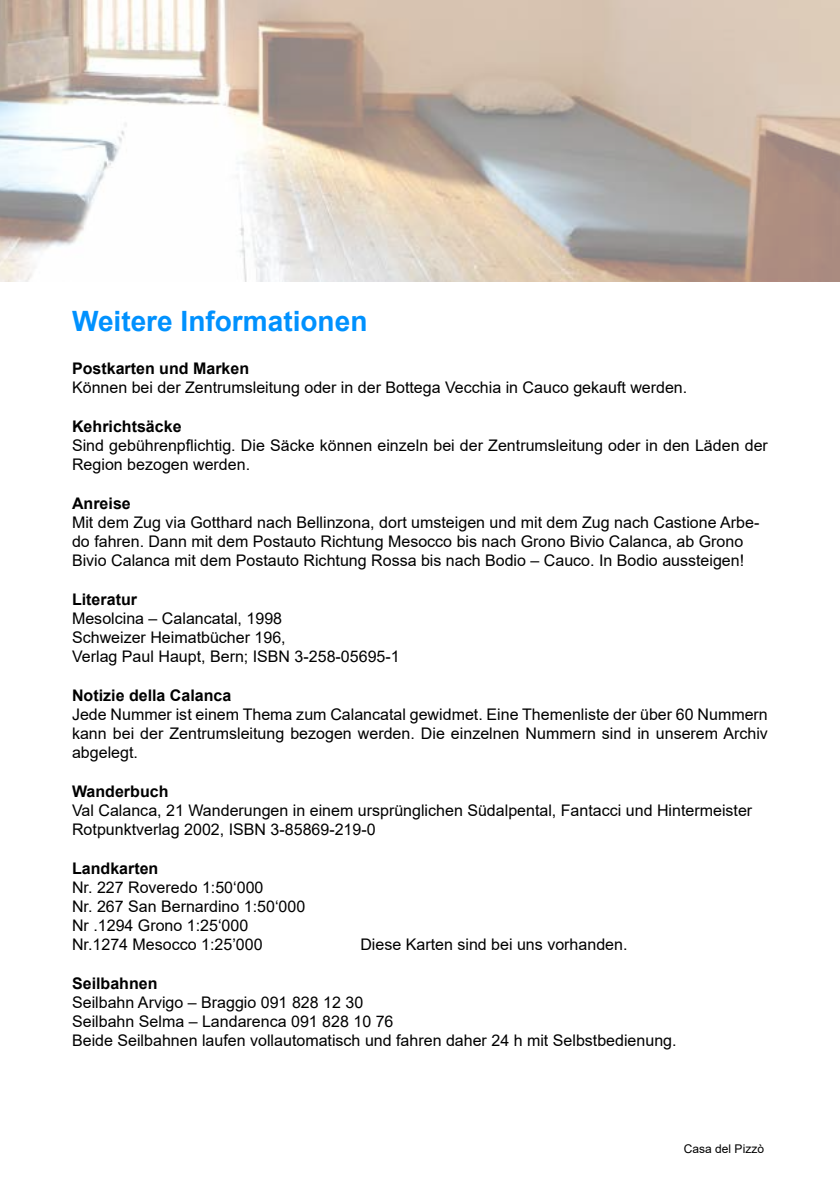
<style>
.page{position:relative;width:840px;height:1191px;background:#fff}
.page>*{position:absolute;margin:0;border:0;box-sizing:border-box;transform-origin:0 0}
.t1{font:700 28px "Arial";color:#0091fe}
.t2{font:16px/19.2px "Arial";color:#000}
.t3{font:700 16px "Arial";color:#000}
.t4{font:12px "Arial";color:#000}
</style>
<div class="page">
<img style="left:0;top:0;width:839px;height:282px">
<h1 class="t1" style="left:72px;top:301px;width:297px">Weitere Informationen</h1>
<p class="t3" style="left:72px;top:357px;width:178px">Postkarten und Marken</p>
<p class="t2" style="left:72px;top:378px;width:616px">Können bei der Zentrumsleitung oder in der Bottega Vecchia in Cauco gekauft werden.</p>
<p class="t3" style="left:72px;top:415px;width:111px">Kehrichtsäcke</p>
<p class="t2" style="left:72px;top:435px;width:697px">Sind gebührenpflichtig. Die Säcke können einzeln bei der Zentrumsleitung oder in den Läden der<br>Region bezogen werden.</p>
<p class="t3" style="left:72px;top:491px;width:60px">Anreise</p>
<p class="t2" style="left:72px;top:512px;width:688px">Mit dem Zug via Gotthard nach Bellinzona, dort umsteigen und mit dem Zug nach Castione Arbe&shy;do fahren. Dann mit dem Postauto Richtung Mesocco bis nach Grono Bivio Calanca, ab Grono<br>Bivio Calanca mit dem Postauto Richtung Rossa bis nach Bodio – Cauco. In Bodio aussteigen!</p>
<p class="t3" style="left:72px;top:587px;width:66px">Literatur</p>
<p class="t2" style="left:72px;top:608px;width:329px">Mesolcina – Calancatal, 1998<br>Schweizer Heimatbücher 196,<br>Verlag Paul Haupt, Bern; ISBN 3-258-05695-1</p>
<p class="t3" style="left:72px;top:683px;width:161px">Notizie della Calanca</p>
<p class="t2" style="left:72px;top:704px;width:697px;text-align:justify">Jede Nummer ist einem Thema zum Calancatal gewidmet. Eine Themenliste der über 60 Nummern kann bei der Zentrumsleitung bezogen werden. Die einzelnen Nummern sind in unserem Archiv abgelegt.</p>
<p class="t3" style="left:72px;top:779px;width:98px">Wanderbuch</p>
<p class="t2" style="left:72px;top:800px;width:681px">Val Calanca, 21 Wanderungen in einem ursprünglichen Südalpental, Fantacci und Hintermeister<br>Rotpunktverlag 2002, ISBN 3-85869-219-0</p>
<p class="t3" style="left:72px;top:856px;width:88px">Landkarten</p>
<p class="t2" style="left:72px;top:877px;width:235px">Nr. 227 Roveredo 1:50‘000<br>Nr. 267 San Bernardino 1:50‘000<br>Nr .1294 Grono 1:25‘000<br>Nr.1274 Mesocco 1:25’000</p>
<p class="t2" style="left:360px;top:935px;width:268px">Diese Karten sind bei uns vorhanden.</p>
<p class="t3" style="left:72px;top:971px;width:87px">Seilbahnen</p>
<p class="t2" style="left:72px;top:992px;width:605px">Seilbahn Arvigo – Braggio 091 828 12 30<br>Seilbahn Selma – Landarenca 091 828 10 76<br>Beide Seilbahnen laufen vollautomatisch und fahren daher 24 h mit Selbstbedienung.</p>
<p class="t4" style="left:683px;top:1140px;width:82px">Casa del Pizzò</p>
</div>
